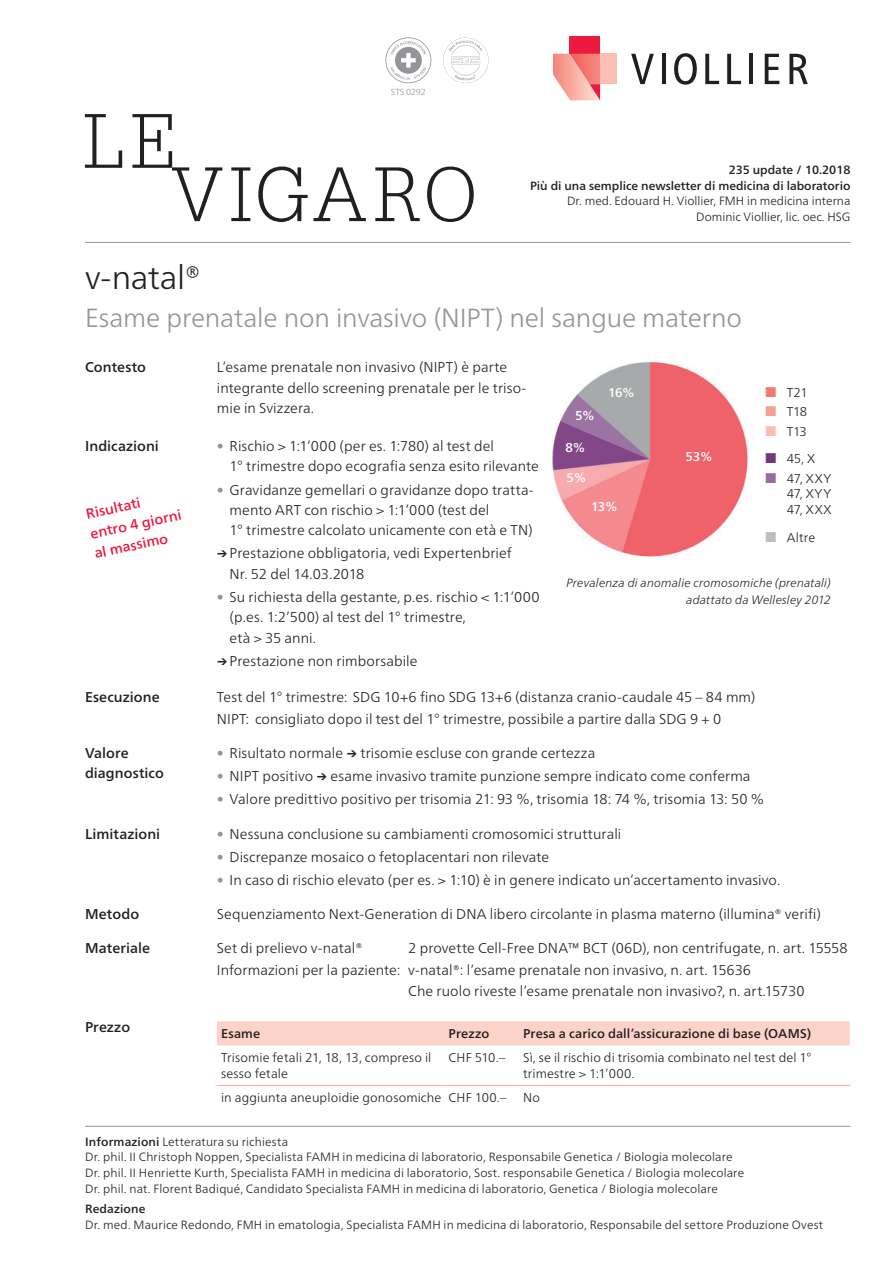
<style>
.page{position:relative;width:893px;height:1263px;background:#fff}
.page>*{position:absolute;margin:0;border:0;box-sizing:border-box;transform-origin:0 0}
.t1{font:300 75px "Glypha LT Pro";letter-spacing:.065em;color:#231f20}
.t2{font:300 33px "Frutiger Neue LTW1 G";letter-spacing:-.015em;color:#231f20}
.t3{font:300 26.25px "Frutiger Neue LTW1 G";letter-spacing:-.01em;color:#939598}
.t4{font:300 14.25px/20.2px "Frutiger Neue LTW1 G";letter-spacing:.005em;color:#231f20}
.t5{font:500 14.25px/20.2px "Frutiger Neue LTW1 G";letter-spacing:.005em;color:#231f20}
.t6{font:500 14.25px/20.2px "Frutiger Neue LTW1 G";color:#ed1a40}
.t7{font:300 12.75px/15.8px "Frutiger Neue LTW1 G";letter-spacing:.01em;color:#231f20}
.t8{font:500 12.75px "Frutiger Neue LTW1 G";letter-spacing:.01em;color:#231f20}
.t9{font:500 12.75px "Frutiger Neue LTW1 G";color:#fff}
.t10{font:300 12px/15.8px "Frutiger Neue LTW1 G";letter-spacing:.01em;color:#231f20}
.t11{font:500 12px "Frutiger Neue LTW1 G";color:#231f20}
.t12{font:italic 300 12px/17.2px "Frutiger Neue LTW1 G";letter-spacing:.01em;color:#231f20;text-align:right}
.t13{font:300 8.7px "Frutiger Neue LTW1 G";color:#939598}
.s1{color:#939598}
.s2{font-weight:500}
.s3{color:#f37a70}
.s4{color:#f6a093}
.s5{color:#fabeb2}
.s6{color:#74367d}
.s7{color:#966da1}
.s8{color:#bcbdc0}
</style>
<div class="page">
<hr style="left:85px;top:1126px;width:765px;height:1px;background:#939598">
<div style="left:217px;top:1021px;width:633px;height:24px;background:#fcd3c9"></div>
<hr style="left:217px;top:1085px;width:227px;height:1px;background:#f8aa9d">
<hr style="left:444px;top:1085px;width:75px;height:1px;background:#f8aa9d">
<hr style="left:519px;top:1085px;width:331px;height:1px;background:#f8aa9d">
<img style="left:552px;top:361px;width:195px;height:196px">
<svg style="left:631px;top:54px;width:23px;height:30px"></svg>
<hr style="left:662px;top:54px;width:4px;height:30px;background:#231f20">
<svg style="left:674px;top:53px;width:23px;height:32px"></svg>
<svg style="left:705px;top:54px;width:14px;height:30px"></svg>
<svg style="left:727px;top:54px;width:14px;height:30px"></svg>
<hr style="left:749px;top:54px;width:4px;height:30px;background:#231f20">
<svg style="left:765px;top:54px;width:14px;height:30px"></svg>
<svg style="left:789px;top:54px;width:19px;height:30px"></svg>
<div style="left:570px;top:37px;width:30px;height:17px;background:#ed1a40"></div>
<svg style="left:553px;top:54px;width:47px;height:46px;background:#f6a098"></svg>
<div style="left:600px;top:54px;width:17px;height:30px;background:#fabeb2"></div>
<svg style="left:385px;top:37px;width:46px;height:46px"></svg>
<svg style="left:443px;top:37px;width:46px;height:46px"></svg>
<hr style="left:85px;top:242px;width:765px;height:1px;background:#939598">
<p class="t13" style="left:391px;top:87px;width:37px">STS 0292</p>
<h1 class="t1" style="left:83px;top:99px;width:95px">LE</h1>
<h1 class="t1" style="left:172px;top:152px;width:307px">VIGARO</h1>
<p class="t11" style="left:729px;top:163px;width:123px">235 update / 10.2018</p>
<p class="t11" style="left:530px;top:178px;width:322px">Più di una semplice newsletter di medicina di laboratorio</p>
<p class="t10" style="left:567px;top:193px;width:285px;text-align:right">Dr. med. Edouard H. Viollier, FMH in medicina interna<br>Dominic Viollier, lic. oec. HSG</p>
<h2 class="t2" style="left:85px;top:257px;width:118px">v-natal®</h2>
<h3 class="t3" style="left:85px;top:302px;width:658px">Esame prenatale non invasivo (NIPT) nel sangue materno</h3>
<p class="t5" style="left:85px;top:357px;width:63px">Contesto</p>
<p class="t4" style="left:217px;top:357px;width:311px">L’esame prenatale non invasivo (NIPT) è parte integrante dello screening prenatale per le triso&shy;mie in Svizzera.</p>
<p class="t4" style="left:230px;top:436px;width:311px;text-indent:-13px"><span class="s1">•</span> Rischio &gt; 1:1’000 (per es. 1:780) al test del<br>1° trimestre dopo ecografia senza esito rilevante</p>
<p class="t4" style="left:230px;top:479px;width:306px;text-indent:-13px"><span class="s1">•</span> Gravidanze gemellari o gravidanze dopo tratta&shy;mento ART con rischio &gt; 1:1’000 (test del<br>1° trimestre calcolato unicamente con età e TN)</p>
<p class="t4" style="left:230px;top:543px;width:284px;text-indent:-13px"><span class="s2">→</span>Prestazione obbligatoria, vedi Expertenbrief<br>Nr. 52 del 14.03.2018</p>
<p class="t4" style="left:230px;top:587px;width:311px;text-indent:-13px"><span class="s1">•</span> Su richiesta della gestante, p.es. rischio &lt; 1:1’000 (p.es. 1:2’500) al test del 1° trimestre,<br>età &gt; 35 anni.</p>
<p class="t4" style="left:217px;top:651px;width:202px"><span class="s2">→</span>Prestazione non rimborsabile</p>
<p class="t7" style="left:765px;top:384px;width:44px"><span class="s3">■</span> T21</p>
<p class="t7" style="left:765px;top:404px;width:43px"><span class="s4">■</span> T18</p>
<p class="t7" style="left:765px;top:423px;width:43px"><span class="s5">■</span> T13</p>
<p class="t7" style="left:765px;top:451px;width:51px"><span class="s6">■</span> 45, X</p>
<p class="t7" style="left:787px;top:470px;width:47px;text-align:justify;text-indent:-21px"><span class="s7">■</span> 47, XXY 47, XYY 47, XXX</p>
<p class="t7" style="left:765px;top:529px;width:51px"><span class="s8">■</span> Altre</p>
<p class="t9" style="left:608px;top:385px;width:28px">16%</p>
<p class="t9" style="left:575px;top:408px;width:21px">5%</p>
<p class="t5" style="left:85px;top:436px;width:75px">Indicazioni</p>
<p class="t9" style="left:566px;top:440px;width:21px">8%</p>
<p class="t9" style="left:685px;top:449px;width:28px">53%</p>
<p class="t9" style="left:567px;top:470px;width:21px">5%</p>
<p class="t6" style="left:84px;top:504px;width:94px;rotate:-12deg">Risultati entro 4 giorni al massimo</p>
<p class="t9" style="left:591px;top:499px;width:28px">13%</p>
<p class="t12" style="left:566px;top:574px;width:266px">Prevalenza di anomalie cromosomiche (prenatali) adattato da Wellesley 2012</p>
<p class="t5" style="left:85px;top:687px;width:76px">Esecuzione</p>
<p class="t4" style="left:217px;top:686px;width:540px;line-height:21.5px">Test del 1° trimestre: SDG 10+6 fino SDG 13+6 (distanza cranio-caudale 45 – 84 mm)<br>NIPT: consigliato dopo il test del 1° trimestre, possibile a partire dalla SDG 9 + 0</p>
<p class="t5" style="left:85px;top:743px;width:80px">Valore diagnostico</p>
<p class="t4" style="left:217px;top:743px;width:380px"><span class="s1">•</span> Risultato normale <span class="s2">→</span> trisomie escluse con grande certezza</p>
<p class="t4" style="left:217px;top:766px;width:535px"><span class="s1">•</span> NIPT positivo <span class="s2">→</span> esame invasivo tramite punzione sempre indicato come conferma</p>
<p class="t4" style="left:217px;top:789px;width:549px"><span class="s1">•</span> Valore predittivo positivo per trisomia 21: 93 %, trisomia 18: 74 %, trisomia 13: 50 %</p>
<p class="t5" style="left:85px;top:823px;width:77px">Limitazioni</p>
<p class="t4" style="left:217px;top:823px;width:406px"><span class="s1">•</span> Nessuna conclusione su cambiamenti cromosomici strutturali</p>
<p class="t4" style="left:217px;top:846px;width:334px"><span class="s1">•</span> Discrepanze mosaico o fetoplacentari non rilevate</p>
<p class="t4" style="left:217px;top:870px;width:565px"><span class="s1">•</span> In caso di rischio elevato (per es. &gt; 1:10) è in genere indicato un’accertamento invasivo.</p>
<p class="t5" style="left:85px;top:904px;width:56px">Metodo</p>
<p class="t4" style="left:217px;top:904px;width:606px">Sequenziamento Next-Generation di DNA libero circolante in plasma materno (illumina® verifi)</p>
<p class="t5" style="left:85px;top:938px;width:66px">Materiale</p>
<p class="t4" style="left:217px;top:938px;width:147px">Set di prelievo v-natal®</p>
<p class="t4" style="left:408px;top:938px;width:441px">2 provette Cell-Free DNA™ BCT (06D), non centrifugate, n. art. 15558</p>
<p class="t4" style="left:217px;top:960px;width:536px">Informazioni per la paziente: v-natal®: l’esame prenatale non invasivo, n. art. 15636</p>
<p class="t4" style="left:408px;top:981px;width:398px">Che ruolo riveste l’esame prenatale non invasivo?, n. art.15730</p>
<p class="t5" style="left:85px;top:1017px;width:47px">Prezzo</p>
<p class="t8" style="left:221px;top:1026px;width:41px">Esame</p>
<p class="t8" style="left:449px;top:1026px;width:42px">Prezzo</p>
<p class="t8" style="left:523px;top:1026px;width:290px">Presa a carico dall’assicurazione di base (OAMS)</p>
<p class="t7" style="left:221px;top:1050px;width:212px">Trisomie fetali 21, 18, 13, compreso il sesso fetale</p>
<p class="t7" style="left:449px;top:1050px;width:58px">CHF 510.–</p>
<p class="t7" style="left:523px;top:1050px;width:290px">Sì, se il rischio di trisomia combinato nel test del 1° trimestre &gt; 1:1’000.</p>
<p class="t7" style="left:221px;top:1090px;width:287px">in aggiunta aneuploidie gonosomiche CHF 100.–</p>
<p class="t7" style="left:523px;top:1090px;width:18px">No</p>
<p class="t10" style="left:85px;top:1133px;width:661px"><span class="s2">Informazioni</span> Letteratura su richiesta<br>Dr. phil. II Christoph Noppen, Specialista FAMH in medicina di laboratorio, Responsabile Genetica / Biologia molecolare Dr. phil. II Henriette Kurth, Specialista FAMH in medicina di laboratorio, Sost. responsabile Genetica / Biologia molecolare Dr. phil. nat. Florent Badiqué, Candidato Specialista FAMH in medicina di laboratorio, Genetica / Biologia molecolare</p>
<p class="t11" style="left:85px;top:1202px;width:62px">Redazione</p>
<p class="t10" style="left:85px;top:1217px;width:740px">Dr. med. Maurice Redondo, FMH in ematologia, Specialista FAMH in medicina di laboratorio, Responsabile del settore Produzione Ovest</p>
</div>
